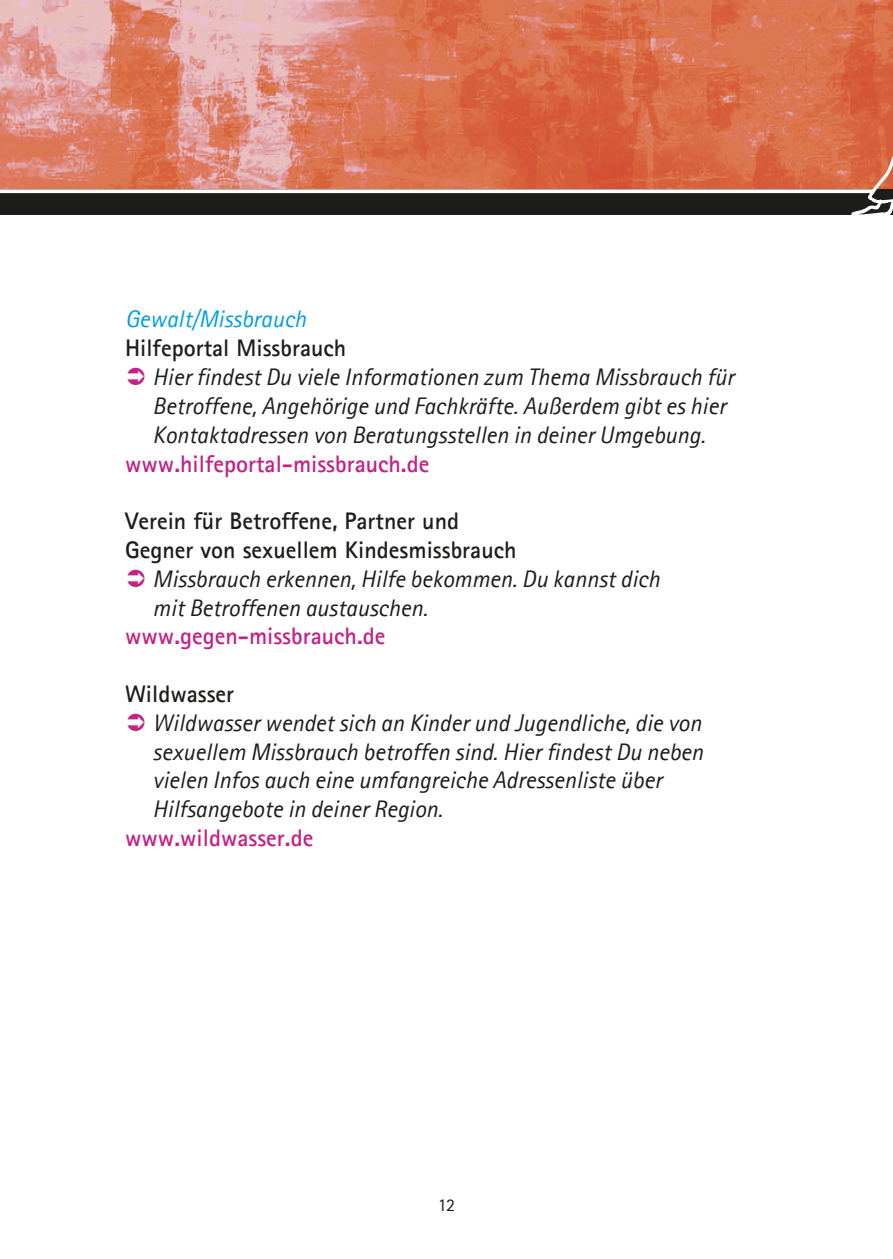
<style>
.page{position:relative;width:893px;height:1259px;background:#fff}
.page>*{position:absolute;margin:0;border:0;box-sizing:border-box;transform-origin:0 0}
.t1{font:italic 24px "Agfa Rotis Sans Serif";color:#1d1d1b}
.t2{font:700 24px "Agfa Rotis Sans Serif";color:#1d1d1b}
.t3{font:700 24px "Agfa Rotis Sans Serif";color:#c42184}
.t4{font:italic 24px "Agfa Rotis Sans Serif";color:#009fe3}
.t5{font:18px "Agfa Rotis Sans Serif";color:#1d1d1b}
</style>
<div class="page">
<img style="left:0;top:0;width:893px;height:189px">
<div style="left:0;top:189px;width:893px;height:26px;background:#1d1d1b"></div>
<svg style="left:0;top:189px;width:851px;height:4px;background:#ebebeb"></svg>
<svg style="left:851px;top:125px;width:42px;height:90px"></svg>
<h3 class="t4" style="left:125px;top:305px;width:183px">Gewalt/Missbrauch</h3>
<p class="t2" style="left:125px;top:333px;width:223px">Hilfeportal Missbrauch</p>
<p class="t1" style="left:153px;top:363px;width:583px">Hier findest Du viele Informationen zum Thema Missbrauch für</p>
<p class="t1" style="left:153px;top:391px;width:575px">Betroffene, Angehörige und Fachkräfte. Außerdem gibt es hier</p>
<p class="t1" style="left:153px;top:420px;width:554px">Kontaktadressen von Beratungsstellen in deiner Umgebung.</p>
<p class="t3" style="left:125px;top:448px;width:306px">www.hilfeportal-missbrauch.de</p>
<p class="t2" style="left:125px;top:506px;width:336px">Verein für Betroffene, Partner und</p>
<p class="t2" style="left:125px;top:534px;width:393px">Gegner von sexuellem Kindesmissbrauch</p>
<p class="t1" style="left:153px;top:564px;width:509px">Missbrauch erkennen, Hilfe bekommen. Du kannst dich</p>
<p class="t1" style="left:153px;top:593px;width:277px">mit Betroffenen austauschen.</p>
<p class="t3" style="left:125px;top:621px;width:262px">www.gegen-missbrauch.de</p>
<p class="t2" style="left:125px;top:678px;width:111px">Wildwasser</p>
<p class="t1" style="left:153px;top:708px;width:550px">Wildwasser wendet sich an Kinder und Jugendliche, die von</p>
<p class="t1" style="left:153px;top:737px;width:552px">sexuellem Missbrauch betroffen sind. Hier findest Du neben</p>
<p class="t1" style="left:153px;top:766px;width:511px">vielen Infos auch eine umfangreiche Adressenliste über</p>
<p class="t1" style="left:153px;top:795px;width:292px">Hilfsangebote in deiner Region.</p>
<p class="t3" style="left:125px;top:822px;width:190px">www.wildwasser.de</p>
<p class="t5" style="left:438px;top:1194px;width:19px">12</p>
</div>
